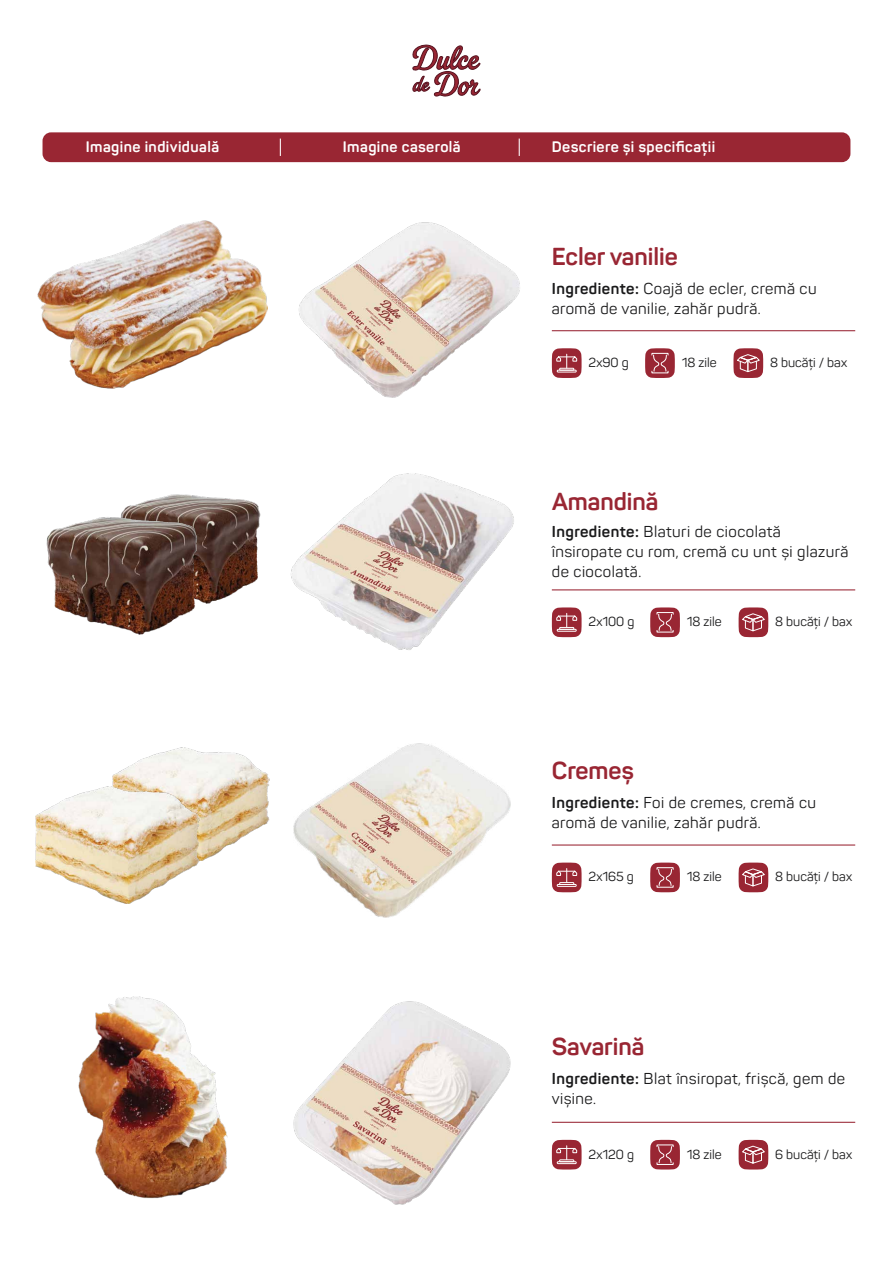
<style>
.page{position:relative;width:893px;height:1263px;background:#fff}
.page>*{position:absolute;margin:0;border:0;box-sizing:border-box;transform-origin:0 0}
.t1{font:700 24.3px "Panton";color:#992633}
.t2{font:15.6px/19.5px "Panton";letter-spacing:.03em;color:#1a1a1b}
.t3{font:700 15px "Panton";letter-spacing:.03em;color:#fff}
.t4{font:13.05px "Panton";color:#1a1a1b}
.s1{font-weight:700}
</style>
<div class="page">
<div style="left:43px;top:132px;width:807px;height:30px;background:#992633;border-radius:9px"></div>
<svg style="left:280px;top:139px;width:1px;height:17px"></svg>
<svg style="left:519px;top:139px;width:1px;height:17px"></svg>
<svg style="left:552px;top:348px;width:30px;height:30px"></svg>
<svg style="left:733px;top:348px;width:30px;height:30px"></svg>
<hr style="left:552px;top:330px;width:303px;height:1px;background:#992634">
<svg style="left:645px;top:348px;width:30px;height:30px"></svg>
<svg style="left:552px;top:607px;width:30px;height:30px"></svg>
<svg style="left:738px;top:607px;width:30px;height:30px"></svg>
<hr style="left:552px;top:589px;width:303px;height:1px;background:#992634">
<svg style="left:650px;top:607px;width:30px;height:30px"></svg>
<svg style="left:552px;top:862px;width:30px;height:30px"></svg>
<svg style="left:738px;top:862px;width:30px;height:30px"></svg>
<hr style="left:552px;top:844px;width:303px;height:1px;background:#992634">
<svg style="left:650px;top:862px;width:30px;height:30px"></svg>
<svg style="left:552px;top:1140px;width:30px;height:30px"></svg>
<svg style="left:738px;top:1140px;width:30px;height:30px"></svg>
<hr style="left:552px;top:1122px;width:303px;height:1px;background:#992634">
<svg style="left:650px;top:1140px;width:30px;height:30px"></svg>
<svg style="left:412px;top:44px;width:69px;height:53px"></svg>
<img style="left:298px;top:222px;width:222px;height:176px">
<img style="left:38px;top:221px;width:230px;height:167px">
<img style="left:167px;top:494px;width:94px;height:105px">
<img style="left:46px;top:496px;width:175px;height:139px">
<img style="left:291px;top:473px;width:223px;height:177px">
<img style="left:293px;top:743px;width:217px;height:174px">
<img style="left:112px;top:748px;width:158px;height:112px">
<img style="left:36px;top:786px;width:163px;height:117px">
<img style="left:78px;top:997px;width:149px;height:202px">
<img style="left:293px;top:1001px;width:218px;height:204px">
<p class="t3" style="left:86px;top:137px;width:135px">Imagine individuală</p>
<p class="t3" style="left:343px;top:137px;width:119px">Imagine caserolă</p>
<p class="t3" style="left:552px;top:137px;width:165px">Descriere și specificații</p>
<h1 class="t1" style="left:552px;top:241px;width:127px">Ecler vanilie</h1>
<p class="t2" style="left:552px;top:279px;width:266px"><span class="s1">Ingrediente:</span> Coajă de ecler, cremă cu aromă de vanilie, zahăr pudră.</p>
<p class="t4" style="left:588px;top:354px;width:42px">2x90 g</p>
<p class="t4" style="left:682px;top:354px;width:36px">18 zile</p>
<p class="t4" style="left:770px;top:354px;width:78px">8 bucăți / bax</p>
<h1 class="t1" style="left:552px;top:486px;width:108px">Amandină</h1>
<p class="t2" style="left:552px;top:522px;width:298px"><span class="s1">Ingrediente:</span> Blaturi de ciocolată însiropate cu rom, cremă cu unt și glazură de ciocolată.</p>
<p class="t4" style="left:588px;top:614px;width:48px">2x100 g</p>
<p class="t4" style="left:687px;top:614px;width:36px">18 zile</p>
<p class="t4" style="left:775px;top:614px;width:78px">8 bucăți / bax</p>
<h1 class="t1" style="left:552px;top:756px;width:84px">Cremeș</h1>
<p class="t2" style="left:552px;top:793px;width:266px"><span class="s1">Ingrediente:</span> Foi de cremes, cremă cu aromă de vanilie, zahăr pudră.</p>
<p class="t4" style="left:588px;top:869px;width:47px">2x165 g</p>
<p class="t4" style="left:687px;top:869px;width:36px">18 zile</p>
<p class="t4" style="left:775px;top:869px;width:78px">8 bucăți / bax</p>
<h1 class="t1" style="left:552px;top:1031px;width:94px">Savarină</h1>
<p class="t2" style="left:552px;top:1069px;width:295px"><span class="s1">Ingrediente:</span> Blat însiropat, frișcă, gem de vișine.</p>
<p class="t4" style="left:588px;top:1146px;width:47px">2x120 g</p>
<p class="t4" style="left:687px;top:1146px;width:36px">18 zile</p>
<p class="t4" style="left:775px;top:1146px;width:79px">6 bucăți / bax</p>
</div>
